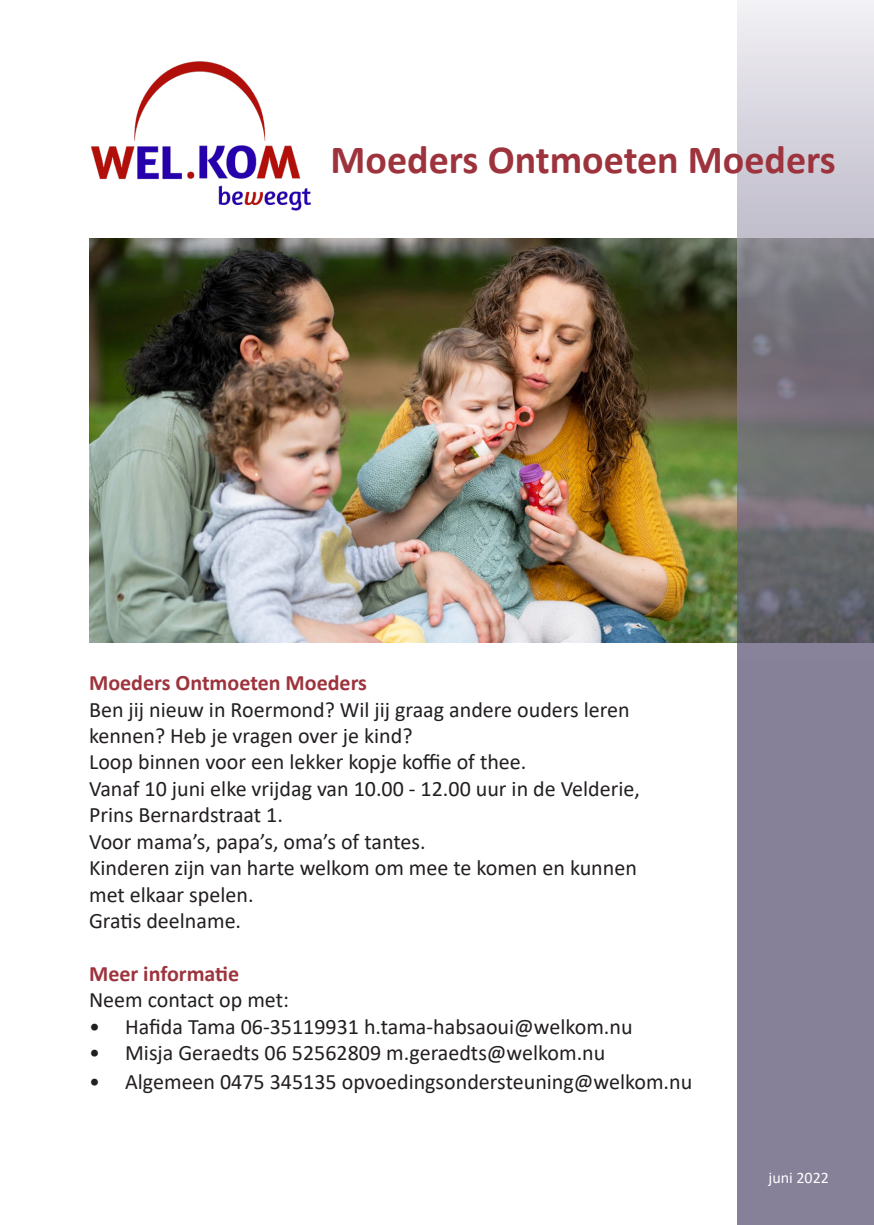
<style>
.page{position:relative;width:874px;height:1225px;background:#fff}
.page>*{position:absolute;margin:0;border:0;box-sizing:border-box;transform-origin:0 0}
.t1{font:700 40px "Calibri";color:#9d343d}
.t2{font:22px/26.4px "Calibri";color:#231f20}
.t3{font:700 22px "Calibri";color:#9d343d}
.t4{font:16px "Calibri";color:#fff}
</style>
<div class="page">
<img style="left:89px;top:238px;width:648px;height:404px">
<svg style="left:737px;top:0;width:136px;height:1225px;background:#8f8a9a"></svg>
<img style="left:90px;top:61px;width:222px;height:150px">
<p class="t1" style="left:330px;top:132px;width:506px">Moeders Ontmoeten Moeders</p>
<p class="t3" style="left:89px;top:667px;width:279px">Moeders Ontmoeten Moeders</p>
<p class="t2" style="left:89px;top:695px;width:542px">Ben jij nieuw in Roermond? Wil jij graag andere ouders leren kennen? Heb je vragen over je kind?</p>
<p class="t2" style="left:89px;top:748px;width:438px">Loop binnen voor een lekker kopje koffie of thee.</p>
<p class="t2" style="left:89px;top:775px;width:552px">Vanaf 10 juni elke vrijdag van 10.00 - 12.00 uur in de Velderie,</p>
<p class="t2" style="left:89px;top:801px;width:195px">Prins Bernardstraat 1.</p>
<p class="t2" style="left:89px;top:827px;width:338px">Voor mama’s, papa’s, oma’s of tantes.</p>
<p class="t2" style="left:89px;top:854px;width:549px">Kinderen zijn van harte welkom om mee te komen en kunnen met elkaar spelen.</p>
<p class="t2" style="left:89px;top:907px;width:153px">Gratis deelname.</p>
<p class="t3" style="left:89px;top:958px;width:152px">Meer informatie</p>
<p class="t2" style="left:89px;top:986px;width:201px">Neem contact op met:</p>
<p class="t2" style="left:89px;top:1012px;width:544px">• Hafida Tama 06-35119931 h.tama-habsaoui@welkom.nu</p>
<p class="t2" style="left:89px;top:1039px;width:517px">• Misja Geraedts 06 52562809 m.geraedts@welkom.nu</p>
<p class="t2" style="left:89px;top:1067px;width:604px">• Algemeen 0475 345135 opvoedingsondersteuning@welkom.nu</p>
<p class="t4" style="left:768px;top:1166px;width:62px">juni 2022</p>
</div>
